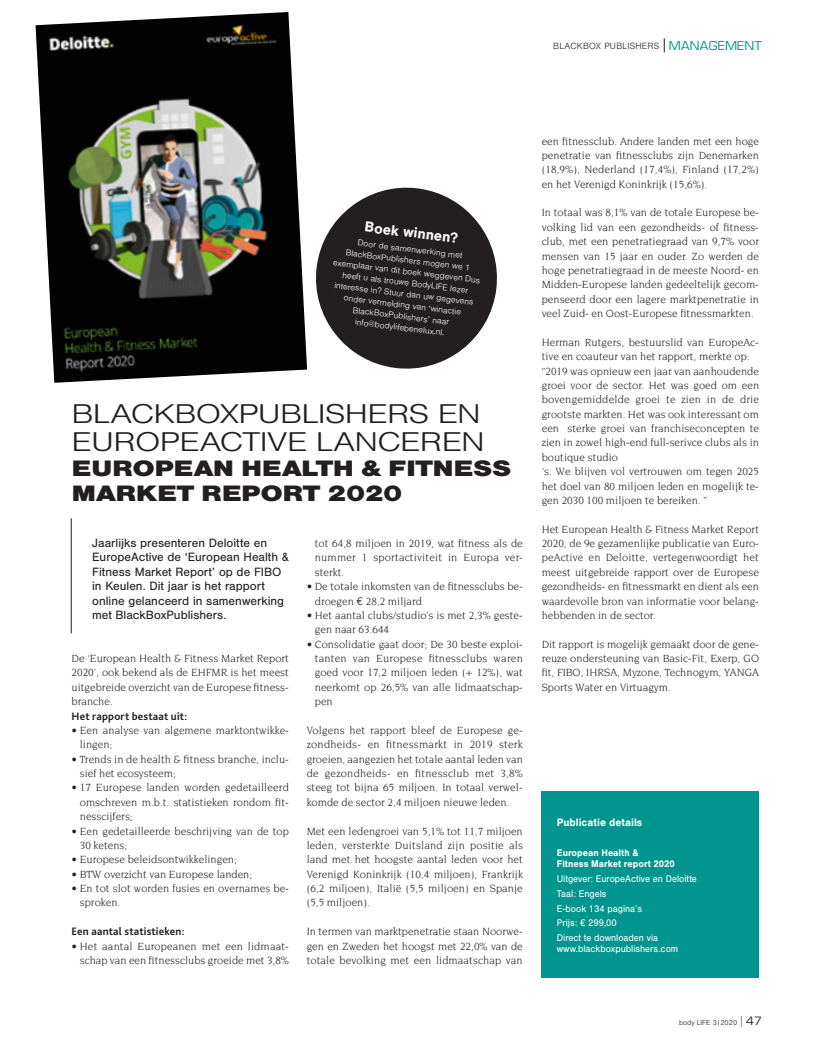
<style>
.page{position:relative;width:815px;height:1063px;background:#fff}
.page>*{position:absolute;margin:0;border:0;box-sizing:border-box;transform-origin:0 0}
.HD{font:300 28.12px "Nimbus San";letter-spacing:-.02em;color:#231f20;scale:1.25 1}
.HD-2{font:900 23.12px/25px "Nimbus San";letter-spacing:-.02em;color:#231f20;scale:1.27 1}
.K_LT{font:700 15px "Nimbus San";color:#fff}
.VS{font:12.5px/14.4px "Nimbus San";color:#231f20}
.platte_tekst_2017{font:11.25px/14.4px "Novarese";color:#231f20;text-align:justify}
.tussenkop{font:700 11.25px "Bliss 2";letter-spacing:.015em;color:#231f20}
.K_HD{font:700 11.25px "Nimbus San";color:#fff;scale:.96 1}
.K_LT-2{font:10px/11.2px "Nimbus San";color:#fff;scale:.95 1}
.K_LT-3{font:700 10px/11.2px "Nimbus San";color:#fff;scale:.95 1}
.t1{font:300 9.38px "Nimbus San";letter-spacing:.03em;color:#231f20}
.LT_Initial{font:300 8.75px/11.2px "Nimbus San";color:#fff;text-align:center;scale:1.04 1}
.t2{font:300 7.5px "Nimbus San";color:#231f20}
.s1{font-family:"Eurostile";font-weight:400;font-size:11.88px;color:#00958e}
.s2{font-family:"Euro Mono"}
.s3{font-size:16.5px}
.s4{font-family:"Eurostile";font-weight:400;font-size:11.25px}
</style>
<div class="page">
<hr style="left:71px;top:518px;width:1px;height:115px;background:#231f20">
<svg style="left:664px;top:38px;width:1px;height:14px"></svg>
<div style="left:542px;top:791px;width:217px;height:187px;background:#00958e"></div>
<img style="left:36px;top:12px;width:271px;height:371px">
<svg style="left:316px;top:187px;width:181px;height:182px;fill:#231f20"></svg>
<p class="t1" style="left:553px;top:41px;width:210px">BLACKBOX PUBLISHERS <span class="s1">MANAGEMENT</span></p>
<p class="K_LT" style="left:366px;top:218px;width:95px;rotate:7deg">Boek winnen?</p>
<p class="LT_Initial" style="left:337px;top:235px;width:144px;rotate:7deg">Door de samenwerking met<br>BlackBoxPublishers mogen we 1 exemplaar van dit boek weggeven Dus heeft u als trouwe BodyLIFE lezer interesse in? Stuur dan uw gegevens onder vermelding van ‘winactie<br>BlackBoxPublishers’ naar</p>
<p class="LT_Initial" style="left:356px;top:316px;width:88px;rotate:7deg">info@bodylifebenelux.nl.</p>
<p class="HD" style="left:72px;top:399px;width:329px">BLACKBOXPUBLISHERS EN</p>
<p class="HD" style="left:72px;top:427px;width:332px">EUROPEACTIVE LANCEREN</p>
<p class="HD-2" style="left:72px;top:456px;width:348px">EUROPEAN HEALTH &amp; FITNESS<br>MARKET REPORT 2020</p>
<p class="VS" style="left:92px;top:536px;width:198px">Jaarlijks presenteren Deloitte en EuropeActive de ‘European Health &amp; Fitness Market Report’ op de FIBO in Keulen. Dit jaar is het rapport online gelanceerd in samenwerking met BlackBoxPublishers.</p>
<p class="platte_tekst_2017" style="left:315px;top:536px;width:209px">tot 64,8 miljoen in 2019, wat fitness als de nummer 1 sportactiviteit in Europa ver&shy;sterkt.</p>
<p class="platte_tekst_2017" style="left:315px;top:579px;width:209px;text-indent:-8px">• De totale inkomsten van de fitnessclubs be&shy;droegen <span class="s2">€</span> 28,2 miljard</p>
<p class="platte_tekst_2017" style="left:315px;top:608px;width:209px;text-indent:-8px">• Het aantal clubs/studio’s is met 2,3% geste&shy;gen naar 63.644</p>
<p class="platte_tekst_2017" style="left:315px;top:637px;width:210px;text-indent:-8px">• Consolidatie gaat door; De 30 beste exploi&shy;tanten van Europese fitnessclubs waren goed voor 17,2 miljoen leden (+ 12%), wat neerkomt op 26,5% van alle lidmaatschap&shy;pen</p>
<p class="platte_tekst_2017" style="left:307px;top:723px;width:218px">Volgens het rapport bleef de Europese ge&shy;zondheids- en fitnessmarkt in 2019 sterk groeien, aangezien het totale aantal leden van de gezondheids- en fitnessclub met 3,8% steeg tot bijna 65 miljoen. In totaal verwel&shy;komde de sector 2,4 miljoen nieuwe leden.</p>
<p class="platte_tekst_2017" style="left:307px;top:824px;width:218px">Met een ledengroei van 5,1% tot 11,7 miljoen leden, versterkte Duitsland zijn positie als land met het hoogste aantal leden voor het Verenigd Koninkrijk (10,4 miljoen), Frankrijk (6,2 miljoen), Italië (5,5 miljoen) en Spanje (5,5 miljoen).</p>
<p class="platte_tekst_2017" style="left:307px;top:924px;width:218px">In termen van marktpenetratie staan Noorwe&shy;gen en Zweden het hoogst met 22,0% van de totale bevolking met een lidmaatschap van</p>
<p class="platte_tekst_2017" style="left:72px;top:651px;width:219px">De ‘European Health &amp; Fitness Market Report 2020’, ook bekend als de EHFMR is het meest uitgebreide overzicht van de Europese fitness&shy;branche.</p>
<p class="tussenkop" style="left:72px;top:709px;width:117px">Het rapport bestaat uit:</p>
<p class="platte_tekst_2017" style="left:80px;top:723px;width:211px;text-indent:-8px">• Een analyse van algemene marktontwikke&shy;lingen;</p>
<p class="platte_tekst_2017" style="left:80px;top:752px;width:211px;text-indent:-8px">• Trends in de health &amp; fitness branche, inclu&shy;sief het ecosysteem;</p>
<p class="platte_tekst_2017" style="left:80px;top:780px;width:211px;text-indent:-8px">• 17 Europese landen worden gedetailleerd omschreven m.b.t. statistieken rondom fit&shy;nesscijfers;</p>
<p class="platte_tekst_2017" style="left:80px;top:824px;width:211px;text-indent:-8px">• Een gedetailleerde beschrijving van de top<br>30 ketens;</p>
<p class="platte_tekst_2017" style="left:72px;top:852px;width:167px">• Europese beleidsontwikkelingen;</p>
<p class="platte_tekst_2017" style="left:72px;top:867px;width:182px">• BTW overzicht van Europese landen;</p>
<p class="platte_tekst_2017" style="left:80px;top:881px;width:211px;text-indent:-8px">• En tot slot worden fusies en overnames be&shy;sproken.</p>
<p class="tussenkop" style="left:72px;top:924px;width:114px">Een aantal statistieken:</p>
<p class="platte_tekst_2017" style="left:72px;top:939px;width:219px;text-align:right">• Het aantal Europeanen met een lidmaat&shy;schap van een fitnessclubs groeide met 3,8%</p>
<p class="platte_tekst_2017" style="left:542px;top:134px;width:219px">een fitnessclub. Andere landen met een hoge penetratie van fitnessclubs zijn Denemarken (18,9%), Nederland (17,4%), Finland (17,2%) en het Verenigd Koninkrijk (15,6%).</p>
<p class="platte_tekst_2017" style="left:542px;top:205px;width:219px">In totaal was 8,1% van de totale Europese be&shy;volking lid van een gezondheids- of fitness&shy;club, met een penetratiegraad van 9,7% voor mensen van 15 jaar en ouder. Zo werden de hoge penetratiegraad in de meeste Noord- en Midden-Europese landen gedeeltelijk gecom&shy;penseerd door een lagere marktpenetratie in veel Zuid- en Oost-Europese fitnessmarkten.</p>
<p class="platte_tekst_2017" style="left:542px;top:335px;width:219px">Herman Rutgers, bestuurslid van EuropeAc&shy;tive en coauteur van het rapport, merkte op:</p>
<p class="platte_tekst_2017" style="left:542px;top:364px;width:219px">“2019 was opnieuw een jaar van aanhoudende groei voor de sector. Het was goed om een bovengemiddelde groei te zien in de drie grootste markten. Het was ook interessant om een sterke groei van franchiseconcepten te zien in zowel high-end full-serivce clubs als in boutique studio</p>
<p class="platte_tekst_2017" style="left:542px;top:464px;width:219px">‘s. We blijven vol vertrouwen om tegen 2025 het doel van 80 miljoen leden en mogelijk te&shy;gen 2030 100 miljoen te bereiken. ”</p>
<p class="platte_tekst_2017" style="left:542px;top:522px;width:219px">Het European Health &amp; Fitness Market Report 2020, de 9e gezamenlijke publicatie van Euro&shy;peActive en Deloitte, vertegenwoordigt het meest uitgebreide rapport over de Europese gezondheids- en fitnessmarkt en dient als een waardevolle bron van informatie voor belang&shy;hebbenden in de sector.</p>
<p class="platte_tekst_2017" style="left:542px;top:637px;width:219px">Dit rapport is mogelijk gemaakt door de gene&shy;reuze ondersteuning van Basic-Fit, Exerp, GO fit, FIBO, IHRSA, Myzone, Technogym, YANGA Sports Water en Virtuagym.</p>
<p class="K_HD" style="left:557px;top:816px;width:91px">Publicatie details</p>
<p class="K_LT-3" style="left:557px;top:847px;width:126px">European Health &amp;<br>Fitness Market report 2020</p>
<p class="K_LT-2" style="left:557px;top:873px;width:149px">Uitgever: EuropeActive en Deloitte</p>
<p class="K_LT-2" style="left:557px;top:888px;width:54px">Taal: Engels</p>
<p class="K_LT-2" style="left:557px;top:903px;width:91px">E-book 134 pagina’s</p>
<p class="K_LT-2" style="left:557px;top:918px;width:65px">Prijs: € 299,00</p>
<p class="K_LT-2" style="left:557px;top:932px;width:129px">Direct te downloaden via www.blackboxpublishers.com</p>
<p class="t2" style="left:679px;top:1018px;width:84px">body LIFE 3I2020 <span class="s3">l</span> <span class="s4">47</span></p>
</div>
